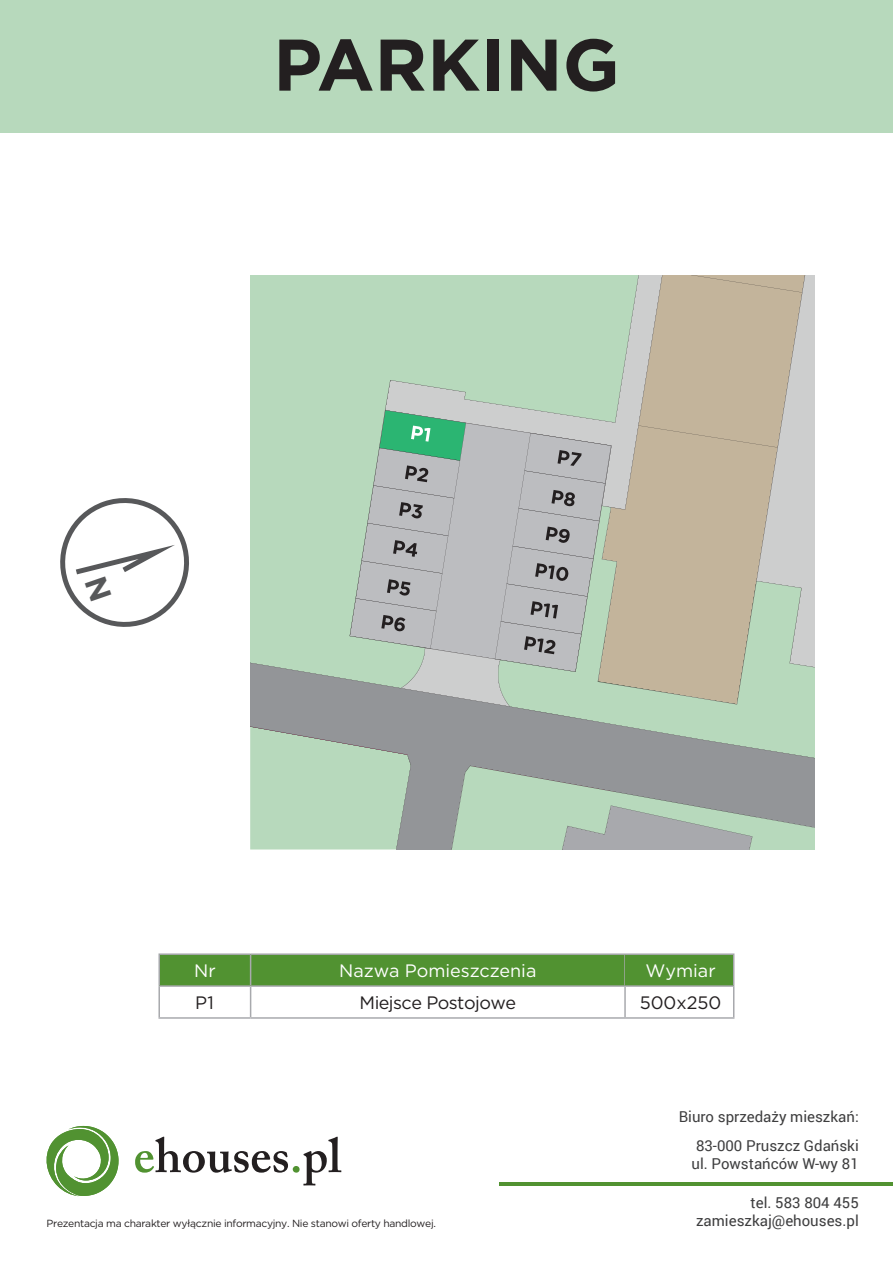
<style>
.page{position:relative;width:893px;height:1263px;background:#fff}
.page>*{position:absolute;margin:0;border:0;box-sizing:border-box;transform-origin:0 0}
.t1{font:700 72.9px "Gotham";color:#231f20}
.t2{font:18px "Gotham";color:#fff}
.t3{font:18px "Gotham";letter-spacing:-.03em;color:#231f20}
.t4{font:18px "Gotham";color:#231f20}
.t5{font:15px/28.5px "Roboto";color:#3e3e3f;text-align:right}
.t6{font:10.35px "Gotham";letter-spacing:-.03em;color:#231f20}
</style>
<div class="page">
<div style="left:0;top:0;width:893px;height:132px;background:#b7d9bc"></div>
<svg style="left:46px;top:1126px;width:73px;height:70px"></svg>
<svg style="left:135px;top:1137px;width:153px;height:35px"></svg>
<div style="left:293px;top:1166px;width:7px;height:6px;background:#519231;border-radius:50%"></div>
<svg style="left:303px;top:1137px;width:38px;height:48px"></svg>
<hr style="left:499px;top:1182px;width:394px;height:3px;background:#519231">
<div style="left:251px;top:954px;width:374px;height:32px;background:#519231"></div>
<div style="left:159px;top:954px;width:92px;height:32px;background:#519231"></div>
<hr style="left:158px;top:953px;width:93px;height:2px;background:#a8a9ad">
<hr style="left:158px;top:955px;width:2px;height:30px;background:#a8a9ad">
<hr style="left:251px;top:953px;width:374px;height:2px;background:#a8a9ad">
<hr style="left:250px;top:955px;width:1px;height:30px;background:#a8a9ad">
<hr style="left:624px;top:955px;width:2px;height:30px;background:#a8a9ad">
<hr style="left:158px;top:985px;width:93px;height:2px;background:#a8a9ad">
<hr style="left:158px;top:987px;width:2px;height:30px;background:#a8a9ad">
<hr style="left:251px;top:985px;width:374px;height:2px;background:#a8a9ad">
<hr style="left:250px;top:987px;width:1px;height:30px;background:#a8a9ad">
<hr style="left:624px;top:987px;width:2px;height:30px;background:#a8a9ad">
<hr style="left:158px;top:1017px;width:93px;height:2px;background:#a8a9ad">
<hr style="left:251px;top:1017px;width:374px;height:2px;background:#a8a9ad">
<div style="left:625px;top:954px;width:109px;height:32px;background:#519231"></div>
<hr style="left:625px;top:953px;width:109px;height:2px;background:#a8a9ad">
<hr style="left:733px;top:955px;width:1px;height:30px;background:#a8a9ad">
<hr style="left:625px;top:985px;width:109px;height:2px;background:#a8a9ad">
<hr style="left:733px;top:987px;width:1px;height:30px;background:#a8a9ad">
<hr style="left:625px;top:1017px;width:109px;height:2px;background:#a8a9ad">
<svg style="left:250px;top:275px;width:564px;height:574px;background:#b3c1b0"></svg>
<svg style="left:60px;top:498px;width:129px;height:129px"></svg>
<h1 class="t1" style="left:273px;top:17px;width:348px">PARKING</h1>
<p class="t2" style="left:194px;top:959px;width:23px">Nr</p>
<p class="t2" style="left:339px;top:959px;width:199px">Nazwa Pomieszczenia</p>
<p class="t3" style="left:195px;top:991px;width:20px">P1</p>
<p class="t2" style="left:645px;top:959px;width:72px">Wymiar</p>
<p class="t3" style="left:360px;top:991px;width:158px">Miejsce Postojowe</p>
<p class="t4" style="left:640px;top:991px;width:83px">500x250</p>
<p class="t6" style="left:47px;top:1217px;width:391px">Prezentacja ma charakter wyłącznie informacyjny. Nie stanowi oferty handlowej.</p>
<p class="t5" style="left:679px;top:1102px;width:182px">Biuro sprzedaży mieszkań:<br>83-000 Pruszcz Gdański</p>
<p class="t5" style="left:691px;top:1149px;width:169px">ul. Powstańców W-wy 81</p>
<p class="t5" style="left:696px;top:1193px;width:164px;line-height:18px">tel. 583 804 455 zamieszkaj@ehouses.pl</p>
</div>
